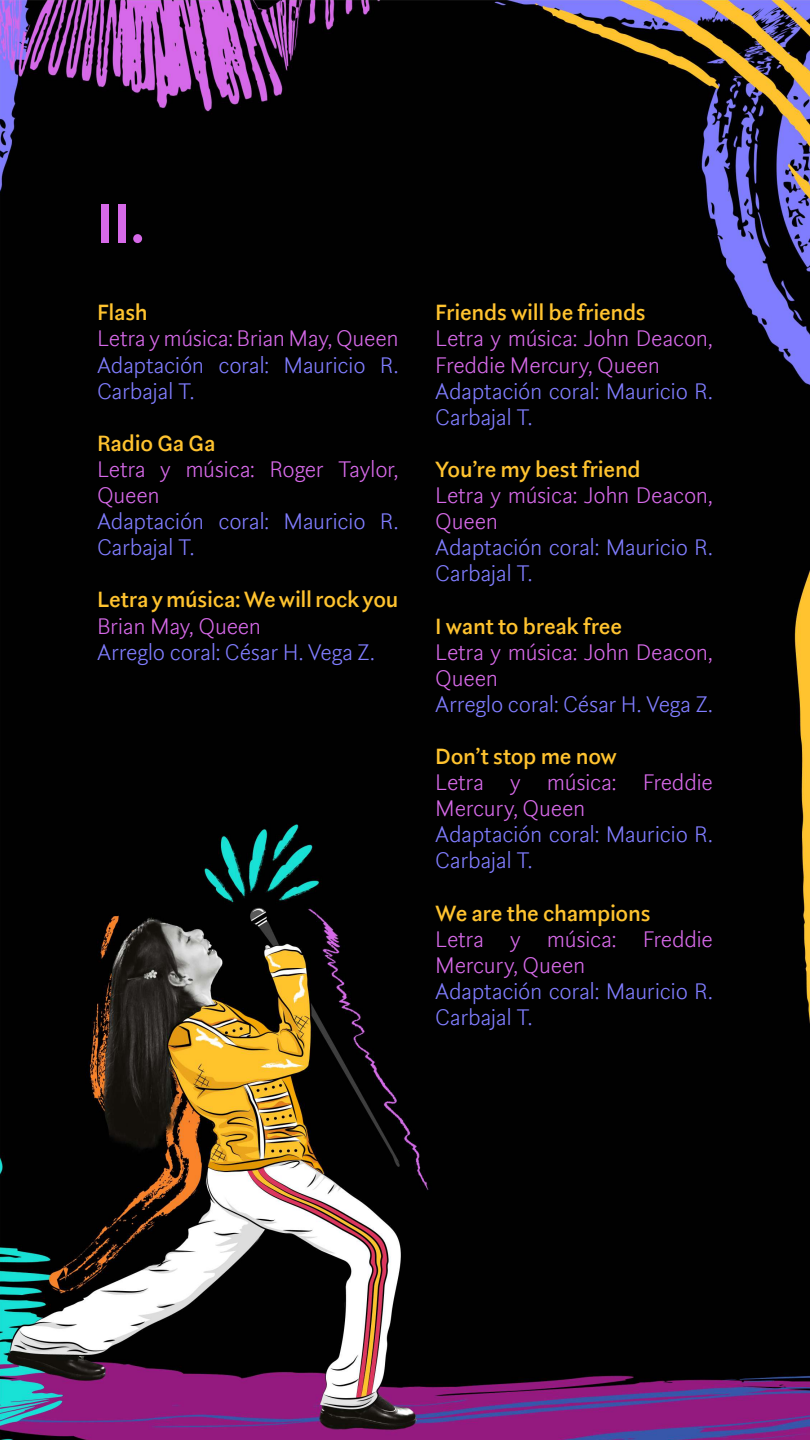
<style>
.page{position:relative;width:810px;height:1440px;background:#fff}
.page>*{position:absolute;margin:0;border:0;box-sizing:border-box;transform-origin:0 0}
.t1{font:700 54px "Rubiesque";color:#d669e8}
.t2{font:300 21.75px/26.1px "Rubiesque";letter-spacing:-.015em;color:#807dff}
.t3{font:300 21.75px/26.1px "Rubiesque";letter-spacing:-.01em;color:#d669e8}
.t4{font:500 21.75px "Rubiesque";letter-spacing:-.01em;color:#ffc32f}
</style>
<div class="page">
<img style="left:0;top:0;width:810px;height:1440px">
<h1 class="t1" style="left:97px;top:186px;width:49px">II.</h1>
<p class="t4" style="left:97px;top:298px;width:52px">Flash</p>
<p class="t3" style="left:97px;top:325px;width:303px">Letra y música: Brian May, Queen</p>
<p class="t2" style="left:97px;top:351px;width:303px">Adaptación coral: Mauricio R.<br>Carbajal T.</p>
<p class="t4" style="left:97px;top:428px;width:120px">Radio Ga Ga</p>
<p class="t3" style="left:97px;top:456px;width:303px">Letra y música: Roger Taylor,<br>Queen</p>
<p class="t2" style="left:97px;top:508px;width:303px">Adaptación coral: Mauricio R.<br>Carbajal T.</p>
<p class="t4" style="left:97px;top:585px;width:303px">Letra y música: We will rock you</p>
<p class="t3" style="left:97px;top:612px;width:166px">Brian May, Queen</p>
<p class="t2" style="left:97px;top:638px;width:279px">Arreglo coral: César H. Vega Z.</p>
<p class="t4" style="left:435px;top:298px;width:212px">Friends will be friends</p>
<p class="t3" style="left:435px;top:325px;width:279px">Letra y música: John Deacon,<br>Freddie Mercury, Queen</p>
<p class="t2" style="left:435px;top:377px;width:279px">Adaptación coral: Mauricio R.<br>Carbajal T.</p>
<p class="t4" style="left:435px;top:454px;width:207px">You’re my best friend</p>
<p class="t3" style="left:435px;top:482px;width:279px">Letra y música: John Deacon,<br>Queen</p>
<p class="t2" style="left:435px;top:534px;width:279px">Adaptación coral: Mauricio R.<br>Carbajal T.</p>
<p class="t4" style="left:435px;top:611px;width:188px">I want to break free</p>
<p class="t3" style="left:435px;top:638px;width:279px">Letra y música: John Deacon,<br>Queen</p>
<p class="t2" style="left:435px;top:691px;width:279px">Arreglo coral: César H. Vega Z.</p>
<p class="t4" style="left:435px;top:741px;width:183px">Don’t stop me now</p>
<p class="t3" style="left:435px;top:769px;width:279px">Letra y música: Freddie<br>Mercury, Queen</p>
<p class="t2" style="left:435px;top:821px;width:279px">Adaptación coral: Mauricio R.<br>Carbajal T.</p>
<p class="t4" style="left:435px;top:898px;width:217px">We are the champions</p>
<p class="t3" style="left:435px;top:925px;width:279px">Letra y música: Freddie<br>Mercury, Queen</p>
<p class="t2" style="left:435px;top:978px;width:279px">Adaptación coral: Mauricio R.<br>Carbajal T.</p>
</div>
